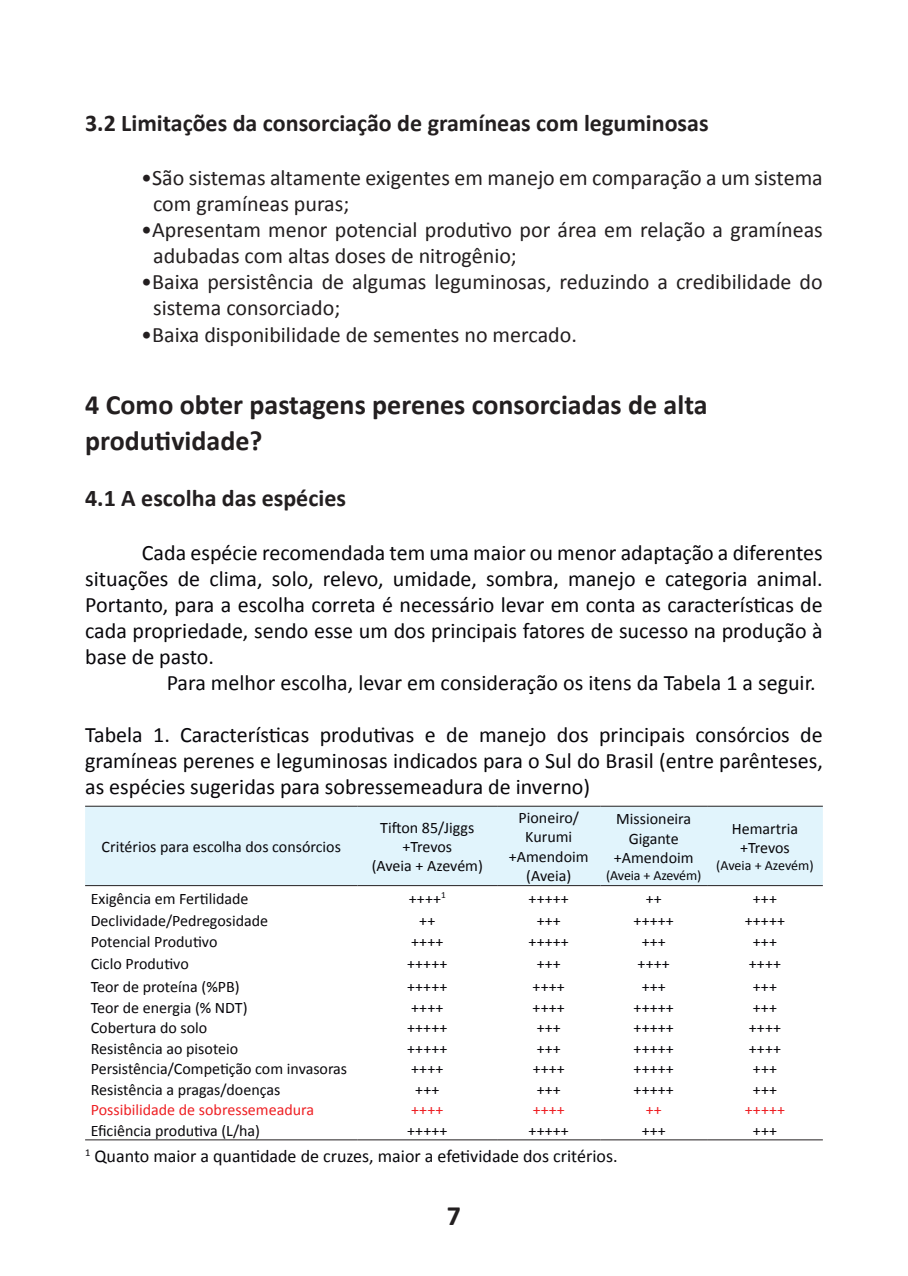
<style>
.page{position:relative;width:908px;height:1276px;background:#fff}
.page>*{position:absolute;margin:0;border:0;box-sizing:border-box;transform-origin:0 0}
.t1{font:700 28px/36px "Calibri";color:#231f20}
.t2{font:700 24px "Calibri";color:#231f20}
.t3{font:22px/26px "Calibri";color:#08070b;text-align:justify}
.t4{font:22px/26px "Calibri";color:#231f20}
.t5{font:18px "Calibri";color:#08070b}
.t6{font:16px/19.2px "Calibri";color:#08070b;text-align:center}
.t7{font:16px "Calibri";color:#ee1f23}
.t8{font:14px "Calibri";letter-spacing:-.01em;color:#08070b}
</style>
<div class="page">
<div style="left:85px;top:806px;width:737px;height:79px;background:#e1f4fc"></div>
<hr style="left:85px;top:805px;width:272px;height:1px;background:#231f20">
<hr style="left:357px;top:805px;width:140px;height:1px;background:#231f20">
<hr style="left:497px;top:805px;width:103px;height:1px;background:#231f20">
<hr style="left:600px;top:805px;width:106px;height:1px;background:#231f20">
<hr style="left:706px;top:805px;width:116px;height:1px;background:#231f20">
<hr style="left:85px;top:885px;width:272px;height:1px;background:#231f20">
<hr style="left:357px;top:885px;width:140px;height:1px;background:#231f20">
<hr style="left:497px;top:885px;width:103px;height:1px;background:#231f20">
<hr style="left:600px;top:885px;width:106px;height:1px;background:#231f20">
<hr style="left:706px;top:885px;width:116px;height:1px;background:#231f20">
<hr style="left:85px;top:1139px;width:272px;height:1px;background:#231f20">
<hr style="left:357px;top:1139px;width:140px;height:1px;background:#231f20">
<hr style="left:497px;top:1139px;width:103px;height:1px;background:#231f20">
<hr style="left:600px;top:1139px;width:106px;height:1px;background:#231f20">
<hr style="left:706px;top:1139px;width:116px;height:1px;background:#231f20">
<h2 class="t2" style="left:85px;top:106px;width:624px">3.2 Limitações da consorciação de gramíneas com leguminosas</h2>
<h3 class="t4" style="left:153px;top:164px;width:670px;text-indent:-12px">•São sistemas altamente exigentes em manejo em comparação a um sistema com gramíneas puras;</h3>
<h3 class="t4" style="left:153px;top:216px;width:671px;text-indent:-12px">•Apresentam menor potencial produtivo por área em relação a gramíneas adubadas com altas doses de nitrogênio;</h3>
<h3 class="t4" style="left:153px;top:268px;width:670px;text-indent:-12px">•Baixa persistência de algumas leguminosas, reduzindo a credibilidade do sistema consorciado;</h3>
<h3 class="t4" style="left:141px;top:321px;width:437px">•Baixa disponibilidade de sementes no mercado.</h3>
<h1 class="t1" style="left:85px;top:385px;width:623px">4 Como obter pastagens perenes consorciadas de alta produtividade?</h1>
<h2 class="t2" style="left:85px;top:481px;width:262px">4.1 A escolha das espécies</h2>
<p class="t3" style="left:85px;top:539px;width:739px;text-indent:57px">Cada espécie recomendada tem uma maior ou menor adaptação a diferentes situações de clima, solo, relevo, umidade, sombra, manejo e categoria animal.<br>Portanto, para a escolha correta é necessário levar em conta as características de cada propriedade, sendo esse um dos principais fatores de sucesso na produção à base de pasto.</p>
<h3 class="t3" style="left:167px;top:669px;width:650px">Para melhor escolha, levar em consideração os itens da Tabela 1 a seguir.</h3>
<h3 class="t3" style="left:85px;top:721px;width:738px">Tabela 1. Características produtivas e de manejo dos principais consórcios de gramíneas perenes e leguminosas indicados para o Sul do Brasil (entre parênteses, as espécies sugeridas para sobressemeadura de inverno)</h3>
<p class="t6" style="left:102px;top:836px;width:241px">Critérios para escolha dos consórcios</p>
<p class="t6" style="left:371px;top:817px;width:113px">Tifton 85/Jiggs +Trevos<br>(Aveia + Azevém)</p>
<p class="t6" style="left:508px;top:807px;width:81px">Pioneiro/<br>Kurumi +Amendoim (Aveia)</p>
<p class="t6" style="left:613px;top:809px;width:81px">Missioneira<br>Gigante +Amendoim</p>
<p class="t8" style="left:606px;top:865px;width:97px">(Aveia + Azevém)</p>
<p class="t6" style="left:731px;top:818px;width:68px">Hemartria +Trevos</p>
<p class="t8" style="left:716px;top:855px;width:99px">(Aveia + Azevém)</p>
<p class="t6" style="left:91px;top:888px;width:159px">Exigência em Fertilidade</p>
<p class="t6" style="left:408px;top:888px;width:38px">++++<sup>1</sup></p>
<p class="t6" style="left:528px;top:888px;width:42px">+++++</p>
<p class="t6" style="left:645px;top:888px;width:18px">++</p>
<p class="t6" style="left:752px;top:888px;width:26px">+++</p>
<p class="t6" style="left:91px;top:911px;width:179px">Declividade/Pedregosidade</p>
<p class="t6" style="left:419px;top:911px;width:18px">++</p>
<p class="t6" style="left:536px;top:911px;width:26px">+++</p>
<p class="t6" style="left:633px;top:911px;width:42px">+++++</p>
<p class="t6" style="left:744px;top:911px;width:42px">+++++</p>
<p class="t6" style="left:91px;top:931px;width:128px">Potencial Produtivo</p>
<p class="t6" style="left:411px;top:931px;width:34px">++++</p>
<p class="t6" style="left:528px;top:931px;width:42px">+++++</p>
<p class="t6" style="left:641px;top:931px;width:26px">+++</p>
<p class="t6" style="left:752px;top:931px;width:26px">+++</p>
<p class="t6" style="left:91px;top:954px;width:99px">Ciclo Produtivo</p>
<p class="t6" style="left:407px;top:954px;width:42px">+++++</p>
<p class="t6" style="left:536px;top:954px;width:26px">+++</p>
<p class="t6" style="left:637px;top:954px;width:34px">++++</p>
<p class="t6" style="left:748px;top:954px;width:34px">++++</p>
<p class="t6" style="left:91px;top:976px;width:150px">Teor de proteína (%PB)</p>
<p class="t6" style="left:407px;top:976px;width:42px">+++++</p>
<p class="t6" style="left:532px;top:976px;width:34px">++++</p>
<p class="t6" style="left:641px;top:976px;width:26px">+++</p>
<p class="t6" style="left:752px;top:976px;width:26px">+++</p>
<p class="t6" style="left:91px;top:997px;width:158px">Teor de energia (% NDT)</p>
<p class="t6" style="left:411px;top:997px;width:34px">++++</p>
<p class="t6" style="left:532px;top:997px;width:34px">++++</p>
<p class="t6" style="left:633px;top:997px;width:42px">+++++</p>
<p class="t6" style="left:752px;top:997px;width:26px">+++</p>
<p class="t6" style="left:91px;top:1017px;width:118px">Cobertura do solo</p>
<p class="t6" style="left:407px;top:1017px;width:42px">+++++</p>
<p class="t6" style="left:536px;top:1017px;width:26px">+++</p>
<p class="t6" style="left:633px;top:1017px;width:42px">+++++</p>
<p class="t6" style="left:748px;top:1017px;width:34px">++++</p>
<p class="t6" style="left:91px;top:1038px;width:149px">Resistência ao pisoteio</p>
<p class="t6" style="left:407px;top:1038px;width:42px">+++++</p>
<p class="t6" style="left:536px;top:1038px;width:26px">+++</p>
<p class="t6" style="left:633px;top:1038px;width:42px">+++++</p>
<p class="t6" style="left:748px;top:1038px;width:34px">++++</p>
<p class="t6" style="left:91px;top:1058px;width:258px">Persistência/Competição com invasoras</p>
<p class="t6" style="left:411px;top:1058px;width:34px">++++</p>
<p class="t6" style="left:532px;top:1058px;width:34px">++++</p>
<p class="t6" style="left:633px;top:1058px;width:42px">+++++</p>
<p class="t6" style="left:752px;top:1058px;width:26px">+++</p>
<p class="t6" style="left:91px;top:1079px;width:191px">Resistência a pragas/doenças</p>
<p class="t6" style="left:415px;top:1079px;width:26px">+++</p>
<p class="t6" style="left:536px;top:1079px;width:26px">+++</p>
<p class="t6" style="left:633px;top:1079px;width:42px">+++++</p>
<p class="t6" style="left:752px;top:1079px;width:26px">+++</p>
<p class="t7" style="left:91px;top:1098px;width:225px">Possibilidade de sobressemeadura</p>
<p class="t7" style="left:411px;top:1098px;width:34px">++++</p>
<p class="t7" style="left:532px;top:1098px;width:34px">++++</p>
<p class="t7" style="left:645px;top:1098px;width:18px">++</p>
<p class="t7" style="left:744px;top:1098px;width:42px">+++++</p>
<p class="t6" style="left:91px;top:1120px;width:171px">Eficiência produtiva (L/ha)</p>
<p class="t6" style="left:407px;top:1120px;width:42px">+++++</p>
<p class="t6" style="left:528px;top:1120px;width:42px">+++++</p>
<p class="t6" style="left:641px;top:1120px;width:26px">+++</p>
<p class="t6" style="left:752px;top:1120px;width:26px">+++</p>
<p class="t5" style="left:85px;top:1143px;width:533px"><sup>1</sup> Quanto maior a quantidade de cruzes, maior a efetividade dos critérios.</p>
<h1 class="t1" style="left:446px;top:1196px;width:16px">7</h1>
</div>
